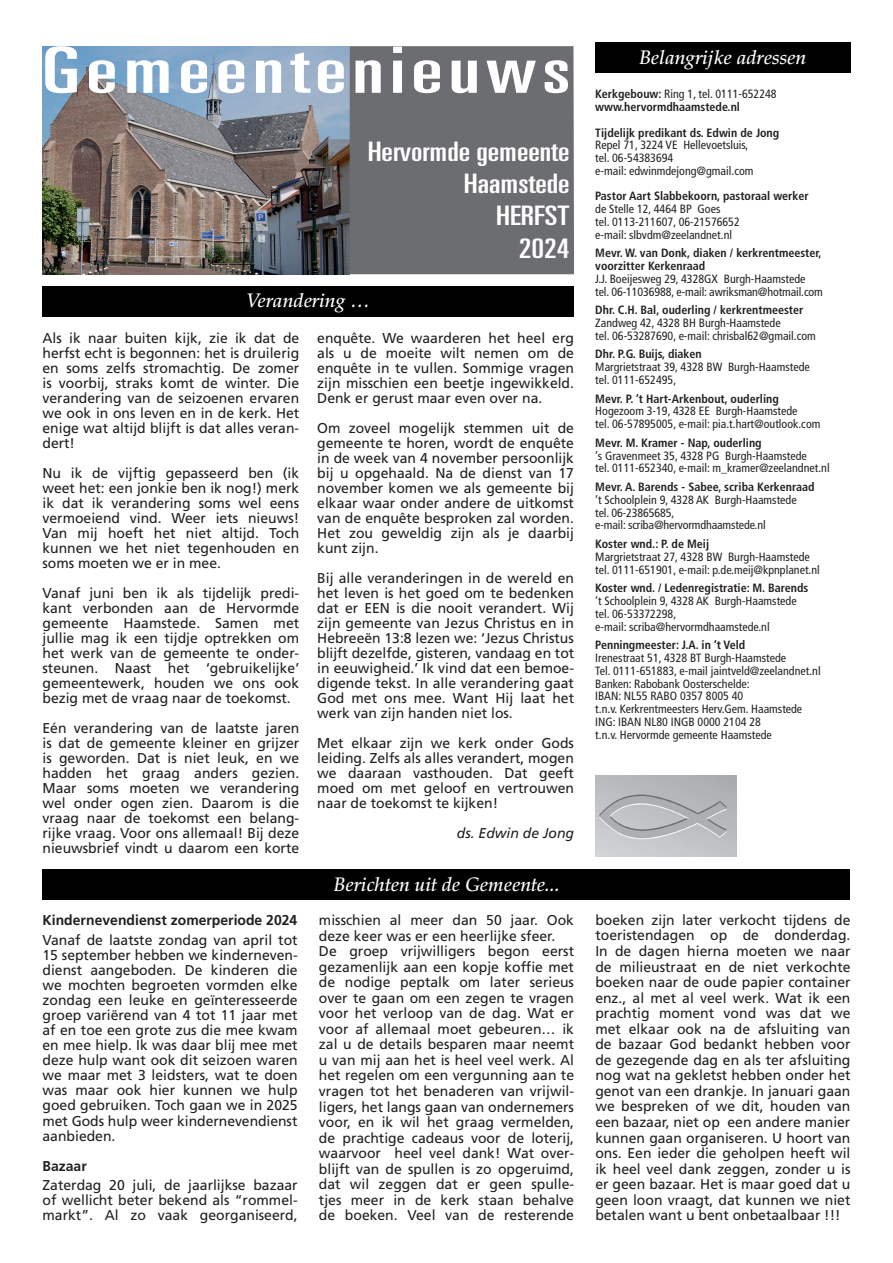
<style>
.page{position:relative;width:893px;height:1263px;background:#fff}
.page>*{position:absolute;margin:0;border:0;box-sizing:border-box;transform-origin:0 0}
.t1{font:ultra-condensed 64.05px "Univers LT";letter-spacing:.06em;color:#fff;scale:1.48 1}
.t2{font:ultra-condensed 26.85px/32.2px "Univers LT";color:#fff;text-align:right;scale:1.27 1}
.t3{font:italic 500 19.5px "Palatino LT";color:#fff}
.t4{font:14.25px/15px "Frutiger LT";color:#231f20;text-align:justify}
.t5{font:700 14.25px "Frutiger LT";color:#231f20}
.t6{font:italic 14.25px "Frutiger LT";color:#231f20}
.t7{font:condensed 12px/12.8px "Frutiger LT";color:#231f20}
.t8{font:700 condensed 12px/12.8px "Frutiger LT";color:#231f20}
.s1{font-weight:400}
</style>
<div class="page">
<div style="left:42px;top:286px;width:532px;height:31px;background:#000"></div>
<div style="left:42px;top:870px;width:808px;height:30px;background:#000"></div>
<div style="left:595px;top:42px;width:255px;height:31px;background:#000"></div>
<img style="left:43px;top:46px;width:307px;height:228px">
<div style="left:350px;top:46px;width:224px;height:228px;background:#6c6d70"></div>
<img style="left:595px;top:775px;width:142px;height:82px">
<h1 class="t1" style="left:42px;top:34px;width:359px">Gemeentenieuws</h1>
<h2 class="t2" style="left:368px;top:135px;width:160px">Hervormde gemeente<br>Haamstede<br>HERFST<br>2024</h2>
<h3 class="t3" style="left:247px;top:289px;width:124px">Verandering …</h3>
<p class="t4" style="left:42px;top:330px;width:258px">Als ik naar buiten kijk, zie ik dat de herfst echt is begonnen: het is druilerig en soms zelfs stromachtig. De zomer is voorbij, straks komt de winter. Die verandering van de seizoenen ervaren we ook in ons leven en in de kerk. Het enige wat altijd blijft is dat alles veran&shy;dert!</p>
<p class="t4" style="left:42px;top:465px;width:258px">Nu ik de vijftig gepasseerd ben (ik weet het: een jonkie ben ik nog!) merk ik dat ik verandering soms wel eens vermoeiend vind. Weer iets nieuws!<br>Van mij hoeft het niet altijd. Toch kunnen we het niet tegenhouden en soms moeten we er in mee.</p>
<p class="t4" style="left:42px;top:585px;width:258px">Vanaf juni ben ik als tijdelijk predi&shy;kant verbonden aan de Hervormde gemeente Haamstede. Samen met jullie mag ik een tijdje optrekken om het werk van de gemeente te onder&shy;steunen. Naast het ‘gebruikelijke’ gemeentewerk, houden we ons ook bezig met de vraag naar de toekomst.</p>
<p class="t4" style="left:42px;top:720px;width:258px">Eén verandering van de laatste jaren is dat de gemeente kleiner en grijzer is geworden. Dat is niet leuk, en we hadden het graag anders gezien.<br>Maar soms moeten we verandering wel onder ogen zien. Daarom is die vraag naar de toekomst een belang&shy;rijke vraag. Voor ons allemaal! Bij deze nieuwsbrief vindt u daarom een korte</p>
<p class="t4" style="left:317px;top:331px;width:258px">enquête. We waarderen het heel erg als u de moeite wilt nemen om de enquête in te vullen. Sommige vragen zijn misschien een beetje ingewikkeld.<br>Denk er gerust maar even over na.</p>
<p class="t4" style="left:317px;top:421px;width:258px">Om zoveel mogelijk stemmen uit de gemeente te horen, wordt de enquête in de week van 4 november persoonlijk bij u opgehaald. Na de dienst van 17 november komen we als gemeente bij elkaar waar onder andere de uitkomst van de enquête besproken zal worden.<br>Het zou geweldig zijn als je daarbij kunt zijn.</p>
<p class="t4" style="left:317px;top:571px;width:258px">Bij alle veranderingen in de wereld en het leven is het goed om te bedenken dat er EEN is die nooit verandert. Wij zijn gemeente van Jezus Christus en in Hebreeën 13:8 lezen we: ‘Jezus Christus blijft dezelfde, gisteren, vandaag en tot in eeuwigheid.’ Ik vind dat een bemoe&shy;digende tekst. In alle verandering gaat God met ons mee. Want Hij laat het werk van zijn handen niet los.</p>
<p class="t4" style="left:317px;top:736px;width:258px">Met elkaar zijn we kerk onder Gods leiding. Zelfs als alles verandert, mogen we daaraan vasthouden. Dat geeft moed om met geloof en vertrouwen naar de toekomst te kijken!</p>
<p class="t6" style="left:457px;top:825px;width:119px">ds. Edwin de Jong</p>
<h3 class="t3" style="left:334px;top:873px;width:228px">Berichten uit de Gemeente...</h3>
<h3 class="t3" style="left:639px;top:46px;width:169px">Belangrijke adressen</h3>
<p class="t8" style="left:595px;top:88px;width:183px">Kerkgebouw: <span class="s1">Ring 1, tel. 0111-652248 </span>www.hervormdhaamstede.nl</p>
<p class="t8" style="left:595px;top:126px;width:185px">Tijdelijk predikant ds. Edwin de Jong</p>
<p class="t7" style="left:595px;top:139px;width:160px">Repel 71, 3224 VE Hellevoetsluis, tel. 06-54383694<br>e-mail: edwinmdejong@gmail.com</p>
<p class="t8" style="left:595px;top:190px;width:215px">Pastor Aart Slabbekoorn, pastoraal werker</p>
<p class="t7" style="left:595px;top:203px;width:146px">de Stelle 12, 4464 BP Goes<br>tel. 0113-211607, 06-21576652 e-mail: slbvdm@zeelandnet.nl</p>
<p class="t8" style="left:595px;top:247px;width:228px">Mevr. W. van Donk, diaken / kerkrentmeester, voorzitter Kerkenraad</p>
<p class="t7" style="left:595px;top:272px;width:229px">J.J. Boeijesweg 29, 4328GX Burgh-Haamstede<br>tel. 06-11036988, e-mail: awriksman@hotmail.com</p>
<p class="t8" style="left:595px;top:304px;width:210px">Dhr. C.H. Bal, ouderling / kerkrentmeester</p>
<p class="t7" style="left:595px;top:317px;width:222px">Zandweg 42, 4328 BH Burgh-Haamstede<br>tel. 06-53287690, e-mail: chrisbal62@gmail.com</p>
<p class="t8" style="left:595px;top:348px;width:108px">Dhr. P.G. Buijs, diaken</p>
<p class="t7" style="left:595px;top:361px;width:216px">Margrietstraat 39, 4328 BW Burgh-Haamstede tel. 0111-652495,</p>
<p class="t8" style="left:595px;top:392px;width:185px">Mevr. P. ‘t Hart-Arkenbout, ouderling</p>
<p class="t7" style="left:595px;top:405px;width:227px">Hogezoom 3-19, 4328 EE Burgh-Haamstede<br>tel. 06-57895005, e-mail: pia.t.hart@outlook.com</p>
<p class="t8" style="left:595px;top:436px;width:168px">Mevr. M. Kramer - Nap, ouderling</p>
<p class="t7" style="left:595px;top:449px;width:236px">’s Gravenmeet 35, 4328 PG Burgh-Haamstede<br>tel. 0111-652340, e-mail: m_kramer@zeelandnet.nl</p>
<p class="t8" style="left:595px;top:481px;width:221px">Mevr. A. Barends - Sabee, scriba Kerkenraad</p>
<p class="t7" style="left:595px;top:493px;width:203px">‘t Schoolplein 9, 4328 AK Burgh-Haamstede tel. 06-23865685,<br>e-mail: scriba@hervormdhaamstede.nl</p>
<p class="t8" style="left:595px;top:538px;width:115px">Koster wnd.: P. de Meij</p>
<p class="t7" style="left:595px;top:550px;width:226px">Margrietstraat 27, 4328 BW Burgh-Haamstede tel. 0111-651901, e-mail: p.de.meij@kpnplanet.nl</p>
<p class="t8" style="left:595px;top:582px;width:215px">Koster wnd. / Ledenregistratie: M. Barends</p>
<p class="t7" style="left:595px;top:595px;width:203px">‘t Schoolplein 9, 4328 AK Burgh-Haamstede tel. 06-53372298,<br>e-mail: scriba@hervormdhaamstede.nl</p>
<p class="t8" style="left:595px;top:639px;width:151px">Penningmeester: J.A. in ‘t Veld</p>
<p class="t7" style="left:595px;top:652px;width:227px">Irenestraat 51, 4328 BT Burgh-Haamstede<br>Tel. 0111-651883, e-mail jaintveld@zeelandnet.nl Banken: Rabobank Oosterschelde:<br>IBAN: NL55 RABO 0357 8005 40<br>t.n.v. Kerkrentmeesters Herv.Gem. Haamstede ING: IBAN NL80 INGB 0000 2104 28<br>t.n.v. Hervormde gemeente Haamstede</p>
<p class="t5" style="left:43px;top:912px;width:256px">Kindernevendienst zomerperiode 2024</p>
<p class="t4" style="left:43px;top:932px;width:257px">Vanaf de laatste zondag van april tot 15 september hebben we kinderneven&shy;dienst aangeboden. De kinderen die we mochten begroeten vormden elke zondag een leuke en geïnteresseerde groep variërend van 4 tot 11 jaar met af en toe een grote zus die mee kwam en mee hielp. Ik was daar blij mee met deze hulp want ook dit seizoen waren we maar met 3 leidsters, wat te doen was maar ook hier kunnen we hulp goed gebruiken. Toch gaan we in 2025 met Gods hulp weer kindernevendienst aanbieden.</p>
<p class="t5" style="left:43px;top:1157px;width:46px">Bazaar</p>
<p class="t4" style="left:43px;top:1178px;width:257px">Zaterdag 20 juli, de jaarlijkse bazaar of wellicht beter bekend als “rommel&shy;markt”. Al zo vaak georganiseerd,</p>
<p class="t4" style="left:319px;top:912px;width:257px;line-height:15.6px;text-align:left">misschien al meer dan 50 jaar. Ook deze keer was er een heerlijke sfeer.<br>De groep vrijwilligers begon eerst gezamenlijk aan een kopje koffie met de nodige peptalk om later serieus over te gaan om een zegen te vragen voor het verloop van de dag. Wat er voor af allemaal moet gebeuren… ik zal u de details besparen maar neemt u van mij aan het is heel veel werk. Al het regelen om een vergunning aan te vragen tot het benaderen van vrijwil&shy;ligers, het langs gaan van ondernemers voor, en ik wil het graag vermelden, de prachtige cadeaus voor de loterij, waarvoor heel veel dank! Wat over&shy;blijft van de spullen is zo opgeruimd, dat wil zeggen dat er geen spulle&shy;tjes meer in de kerk staan behalve de boeken. Veel van de resterende</p>
<p class="t4" style="left:595px;top:912px;width:257px;line-height:15.6px">boeken zijn later verkocht tijdens de toeristendagen op de donderdag.<br>In de dagen hierna moeten we naar de milieustraat en de niet verkochte boeken naar de oude papier container enz., al met al veel werk. Wat ik een prachtig moment vond was dat we met elkaar ook na de afsluiting van de bazaar God bedankt hebben voor de gezegende dag en als ter afsluiting nog wat na gekletst hebben onder het genot van een drankje. In januari gaan we bespreken of we dit, houden van een bazaar, niet op een andere manier kunnen gaan organiseren. U hoort van ons. Een ieder die geholpen heeft wil ik heel veel dank zeggen, zonder u is er geen bazaar. Het is maar goed dat u geen loon vraagt, dat kunnen we niet betalen want u bent onbetaalbaar !!!</p>
</div>
